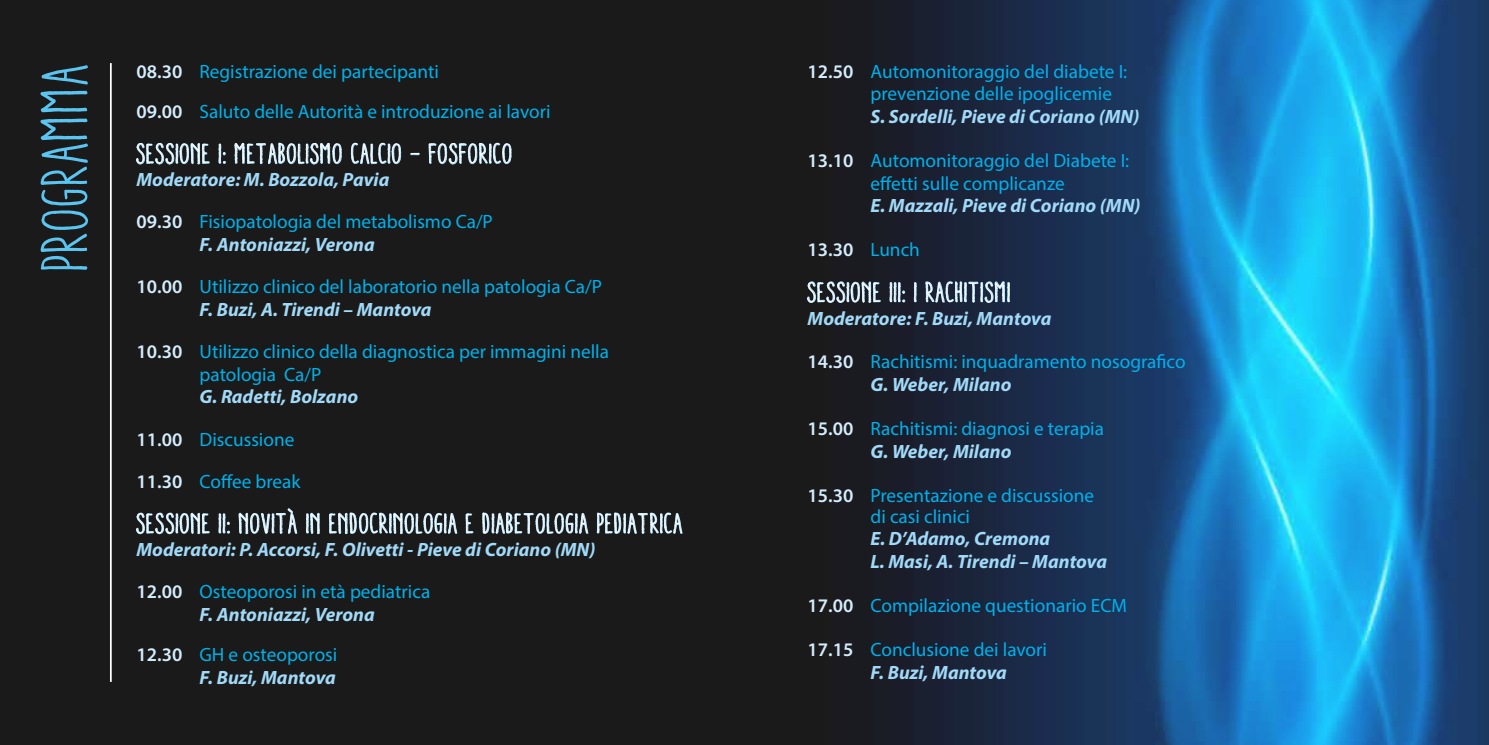
<style>
.page{position:relative;width:1489px;height:745px;background:#fff}
.page>*{position:absolute;margin:0;border:0;box-sizing:border-box;transform-origin:0 0}
.t1{font:condensed 65.62px "Aracne";color:#5bc5f2}
.t2{font:condensed 28px "Aracne";letter-spacing:.02em;color:#fff}
.t3{font:19.25px/42px "Myriad Pro";color:#00b1eb}
.t4{font:italic 700 19.25px/42px "Myriad Pro";color:#a1daf8}
.t5{font:600 19.25px "Myriad Pro";color:#d4edfc}
.s1{font-weight:600;color:#d4edfc}
.s2{font-weight:700;font-style:italic;color:#a1daf8}
.s3{font-weight:600;font-style:normal;color:#d4edfc}
.s4{font-weight:400;font-style:normal;color:#00b1eb}
.s5{font-weight:400;color:#00b1eb}
</style>
<div class="page">
<img style="left:0;top:0;width:1488px;height:744px">
<svg style="left:136px;top:142px;width:74px;height:29px;background:#41525a"></svg>
<svg style="left:218px;top:143px;width:8px;height:21px"></svg>
<svg style="left:234px;top:141px;width:108px;height:33px;background:#3c4b53"></svg>
<svg style="left:350px;top:142px;width:51px;height:32px;background:#3b4950"></svg>
<svg style="left:410px;top:152px;width:10px;height:8px"></svg>
<svg style="left:428px;top:142px;width:84px;height:29px;background:#405159"></svg>
<svg style="left:136px;top:511px;width:74px;height:29px;background:#41525a"></svg>
<svg style="left:218px;top:512px;width:12px;height:22px"></svg>
<svg style="left:238px;top:505px;width:59px;height:39px;background:#37434a"></svg>
<svg style="left:306px;top:511px;width:14px;height:23px"></svg>
<svg style="left:329px;top:500px;width:128px;height:44px;background:#354147"></svg>
<svg style="left:465px;top:512px;width:9px;height:22px"></svg>
<svg style="left:482px;top:500px;width:106px;height:44px;background:#343f45"></svg>
<svg style="left:596px;top:500px;width:86px;height:44px;background:#333e44"></svg>
<hr style="left:110px;top:63px;width:2px;height:618px;background:#fff">
<svg style="left:806px;top:280px;width:75px;height:29px;background:#41515d"></svg>
<svg style="left:889px;top:281px;width:16px;height:22px"></svg>
<svg style="left:913px;top:281px;width:3px;height:21px"></svg>
<svg style="left:925px;top:279px;width:85px;height:34px;background:#3c526a"></svg>
<h1 class="t1" style="left:27px;top:270px;width:209px;rotate:-90deg">PROGRAMMA</h1>
<p class="t3" style="left:870px;top:59px;width:258px;line-height:22.8px;text-indent:-63px"><span class="s1">12.50</span> Automonitoraggio del diabete I: prevenzione delle ipoglicemie</p>
<p class="t3" style="left:136px;top:51px;width:415px;line-height:40.2px"><span class="s1">08.30</span> Registrazione dei partecipanti<br><span class="s1">09.00</span> Saluto delle Autorità e introduzione ai lavori</p>
<h2 class="t2" style="left:136px;top:137px;width:378px">SESSIONE I: METABOLISMO CALCIO – FOSFORICO</h2>
<p class="t3" style="left:136px;top:158px;width:358px"><span class="s2">Moderatore: M. Bozzola, Pavia<br></span><span class="s1">09.30</span> Fisiopatologia del metabolismo Ca/P</p>
<p class="t3" style="left:136px;top:223px;width:467px;text-indent:63px"><span class="s2">F. Antoniazzi, Verona<br></span><span class="s1">10.00</span> Utilizzo clinico del laboratorio nella patologia Ca/P</p>
<p class="t3" style="left:136px;top:288px;width:474px;text-indent:63px"><span class="s2">F. Buzi, A. Tirendi – Mantova<br></span><span class="s1">10.30</span> Utilizzo clinico della diagnostica per immagini nella</p>
<p class="t3" style="left:199px;top:352px;width:123px">patologia Ca/P</p>
<p class="t3" style="left:136px;top:375px;width:223px;text-indent:63px"><span class="s2">G. Radetti, Bolzano<br></span><span class="s1">11.00</span> Discussione<br><span class="s1">11.30</span> Coffee break</p>
<h2 class="t2" style="left:136px;top:507px;width:548px">SESSIONE II: NOVITÀ IN ENDOCRINOLOGIA E DIABETOLOGIA PEDIATRICA</h2>
<p class="t4" style="left:136px;top:527px;width:460px">Moderatori: P. Accorsi, F. Olivetti - Pieve di Coriano (MN)<br><span class="s3">12.00</span> <span class="s4">Osteoporosi in età pediatrica</span></p>
<p class="t4" style="left:136px;top:593px;width:240px;line-height:40.2px;text-indent:63px">F. Antoniazzi, Verona<br><span class="s3">12.30</span> <span class="s4">GH e osteoporosi</span></p>
<p class="t4" style="left:199px;top:655px;width:138px">F. Buzi, Mantova</p>
<p class="t4" style="left:870px;top:95px;width:270px">S. Sordelli, Pieve di Coriano (MN)</p>
<p class="t3" style="left:807px;top:149px;width:323px;line-height:22.8px;text-align:center"><span class="s1">13.10</span> Automonitoraggio del Diabete I: effetti sulle complicanze</p>
<p class="t4" style="left:870px;top:184px;width:271px">E. Mazzali, Pieve di Coriano (MN)</p>
<p class="t5" style="left:807px;top:237px;width:114px">13.30 <span class="s5">Lunch</span></p>
<h2 class="t2" style="left:807px;top:276px;width:205px">SESSIONE III: I RACHITISMI</h2>
<p class="t4" style="left:807px;top:296px;width:245px">Moderatore: F. Buzi, Mantova</p>
<p class="t3" style="left:870px;top:350px;width:316px;line-height:22.8px;text-indent:-63px"><span class="s1">14.30</span> Rachitismi: inquadramento nosografico<br><span class="s2">G. Weber, Milano</span></p>
<p class="t3" style="left:870px;top:416px;width:235px;line-height:22.8px;text-indent:-63px"><span class="s1">15.00</span> Rachitismi: diagnosi e terapia<br><span class="s2">G. Weber, Milano</span></p>
<p class="t3" style="left:870px;top:484px;width:225px;line-height:21px;text-indent:-63px"><span class="s1">15.30</span> Presentazione e discussione di casi clinici</p>
<p class="t4" style="left:870px;top:526px;width:238px;line-height:22.8px">E. D’Adamo, Cremona<br>L. Masi, A. Tirendi – Mantova</p>
<p class="t3" style="left:807px;top:583px;width:321px"><span class="s1">17.00</span> Compilazione questionario ECM</p>
<p class="t3" style="left:870px;top:637px;width:178px;line-height:22.8px;text-indent:-63px"><span class="s1">17.15</span> Conclusione dei lavori<br><span class="s2">F. Buzi, Mantova</span></p>
</div>
